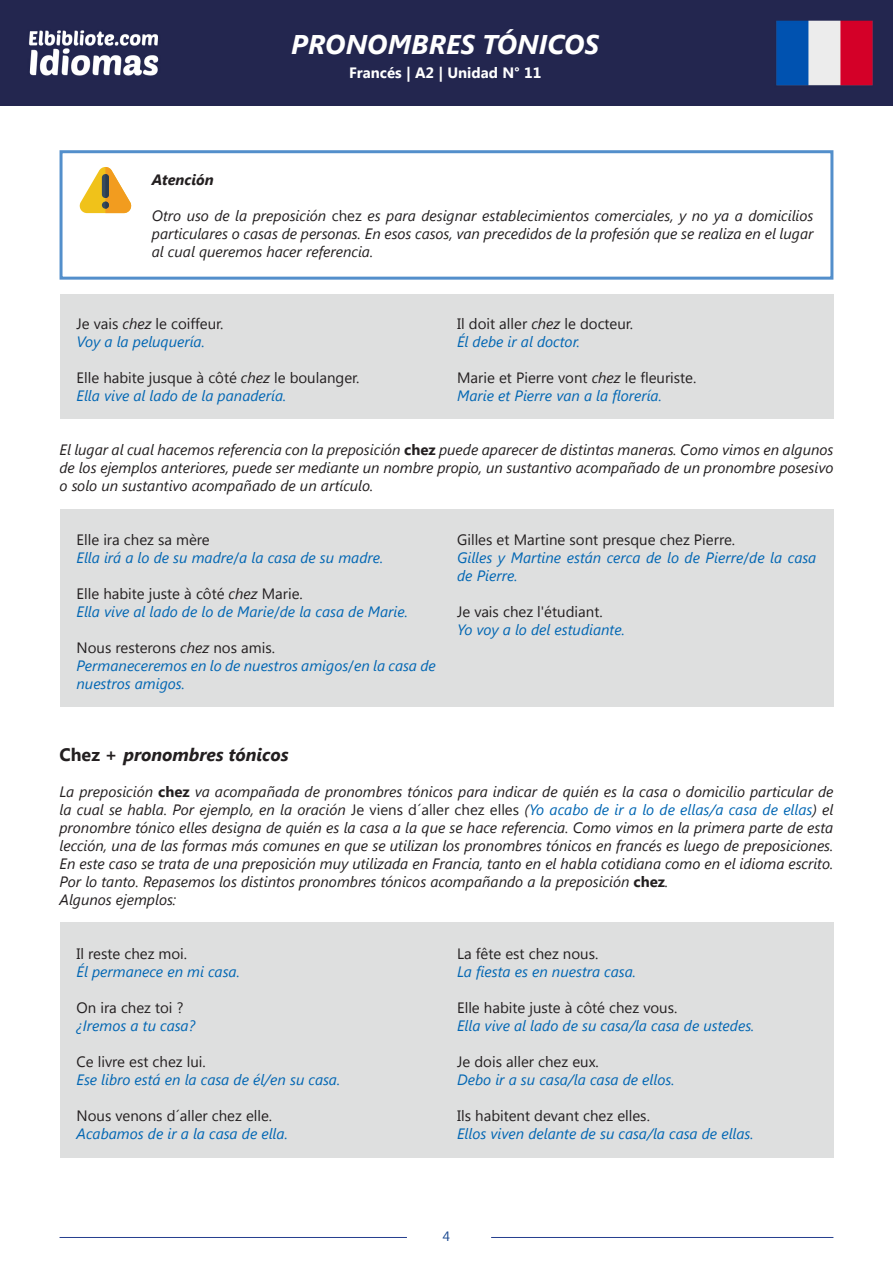
<style>
.page{position:relative;width:893px;height:1263px;background:#fff}
.page>*{position:absolute;margin:0;border:0;box-sizing:border-box;transform-origin:0 0}
.t1{font:italic 700 27px "Segoe UI";color:#fff}
.t2{font:italic 700 18px "Segoe UI";color:#231f20}
.t3{font:italic 15px/18px "Segoe UI";color:#231f20;text-align:justify}
.t4{font:italic 15px/18px "Segoe UI";color:#0166b3}
.t5{font:15px "Segoe UI";color:#231f20}
.t6{font:700 15px "Segoe UI";color:#fff}
.t7{font:italic 700 15px "Segoe UI";color:#231f20}
.t8{font:13.5px "Segoe UI";color:#18478f}
.s1{font-style:normal}
.s2{font-style:italic}
.s3{font-weight:700;font-style:normal}
.s4{color:#0166b3}
</style>
<div class="page">
<img style="left:0;top:0;width:893px;height:105px">
<hr style="left:60px;top:1237px;width:347px;height:1px;background:#253f8e">
<hr style="left:491px;top:1237px;width:342px;height:1px;background:#253f8e">
<div style="left:60px;top:150px;width:773px;height:130px;border:3px solid #538fcb"></div>
<div style="left:60px;top:294px;width:773px;height:124px;background:#dedfdf"></div>
<div style="left:60px;top:509px;width:773px;height:198px;background:#dedfdf"></div>
<div style="left:60px;top:922px;width:773px;height:236px;background:#dedfdf"></div>
<svg style="left:80px;top:167px;width:51px;height:46px"></svg>
<h1 class="t1" style="left:291px;top:25px;width:309px">PRONOMBRES TÓNICOS</h1>
<p class="t6" style="left:349px;top:62px;width:194px">Francés | A2 | Unidad N° 11</p>
<p class="t7" style="left:152px;top:169px;width:63px">Atención</p>
<p class="t3" style="left:152px;top:206px;width:663px">Otro uso de la preposición <span class="s1">chez</span> es para designar establecimientos comerciales, y no ya a domicilios particulares o casas de personas. En esos casos, van precedidos de la profesión que se realiza en el lugar al cual queremos hacer referencia.</p>
<p class="t5" style="left:77px;top:313px;width:148px">Je vais <span class="s2">chez</span> le coiffeur.</p>
<p class="t4" style="left:77px;top:332px;width:130px">Voy a la peluquería.</p>
<p class="t5" style="left:77px;top:367px;width:284px">Elle habite jusque à côté <span class="s2">chez</span> le boulanger.</p>
<p class="t4" style="left:77px;top:386px;width:212px">Ella vive al lado de la panadería.</p>
<p class="t5" style="left:457px;top:313px;width:177px">Il doit aller <span class="s2">chez</span> le docteur.</p>
<p class="t4" style="left:457px;top:332px;width:124px">Él debe ir al doctor.</p>
<p class="t5" style="left:457px;top:367px;width:241px">Marie et Pierre vont <span class="s2">chez</span> le fleuriste.</p>
<p class="t4" style="left:457px;top:386px;width:206px">Marie et Pierre van a la florería.</p>
<p class="t3" style="left:60px;top:440px;width:775px">El lugar al cual hacemos referencia con la preposición <span class="s3">chez</span> puede aparecer de distintas maneras. Como vimos en algunos de los ejemplos anteriores, puede ser mediante un nombre propio, un sustantivo acompañado de un pronombre posesivo o solo un sustantivo acompañado de un artículo.</p>
<p class="t5" style="left:77px;top:529px;width:135px">Elle ira chez sa mère</p>
<p class="t4" style="left:77px;top:548px;width:308px">Ella irá a lo de su madre<span class="s1">/</span>a la casa de su madre.</p>
<p class="t5" style="left:77px;top:583px;width:228px">Elle habite juste à côté <span class="s2">chez</span> Marie.</p>
<p class="t4" style="left:77px;top:602px;width:333px">Ella vive al lado de lo de Marie<span class="s1">/</span>de la casa de Marie.</p>
<p class="t5" style="left:77px;top:637px;width:200px">Nous resterons <span class="s2">chez</span> nos amis.</p>
<p class="t4" style="left:77px;top:656px;width:361px">Permaneceremos en lo de nuestros amigos<span class="s1">/</span>en la casa de nuestros amigos.</p>
<p class="t5" style="left:457px;top:529px;width:279px">Gilles et Martine sont presque chez Pierre.</p>
<p class="t4" style="left:457px;top:548px;width:361px">Gilles y Martine están cerca de lo de Pierre<span class="s1">/</span>de la casa de Pierre.</p>
<p class="t5" style="left:457px;top:601px;width:147px">Je vais chez l'étudiant.</p>
<p class="t4" style="left:457px;top:620px;width:169px">Yo voy a lo del estudiante.</p>
<p class="t2" style="left:60px;top:742px;width:231px"><span class="s1">Chez +</span> pronombres tónicos</p>
<p class="t3" style="left:60px;top:782px;width:775px">La preposición <span class="s3">chez</span> va acompañada de pronombres tónicos para indicar de quién es la casa o domicilio particular de la cual se habla. Por ejemplo, en la oración <span class="s1">Je viens d´aller chez elles</span> (<span class="s4">Yo acabo de ir a lo de ellas/a casa de ellas</span>) el pronombre tónico elles designa de quién es la casa a la que se hace referencia. Como vimos en la primera parte de esta lección, una de las formas más comunes en que se utilizan los pronombres tónicos en francés es luego de preposiciones.<br>En este caso se trata de una preposición muy utilizada en Francia, tanto en el habla cotidiana como en el idioma escrito.<br>Por lo tanto. Repasemos los distintos pronombres tónicos acompañando a la preposición <span class="s3">chez</span>.</p>
<p class="t3" style="left:60px;top:890px;width:118px">Algunos ejemplos:</p>
<p class="t5" style="left:77px;top:943px;width:112px">Il reste chez moi.</p>
<p class="t4" style="left:77px;top:962px;width:165px">Él permanece en mi casa.</p>
<p class="t5" style="left:77px;top:997px;width:108px">On ira chez toi ?</p>
<p class="t4" style="left:77px;top:1016px;width:120px">¿Iremos a tu casa?</p>
<p class="t5" style="left:77px;top:1051px;width:131px">Ce livre est chez lui.</p>
<p class="t4" style="left:77px;top:1070px;width:265px">Ese libro está en la casa de él/en su casa.</p>
<p class="t5" style="left:77px;top:1105px;width:197px">Nous venons d´aller chez elle.</p>
<p class="t4" style="left:77px;top:1124px;width:213px">Acabamos de ir a la casa de ella.</p>
<p class="t5" style="left:457px;top:943px;width:143px">La fête est chez nous.</p>
<p class="t4" style="left:457px;top:962px;width:181px">La fiesta es en nuestra casa.</p>
<p class="t5" style="left:457px;top:997px;width:222px">Elle habite juste à côté chez vous.</p>
<p class="t4" style="left:457px;top:1016px;width:299px">Ella vive al lado de su casa/la casa de ustedes.</p>
<p class="t5" style="left:457px;top:1051px;width:143px">Je dois aller chez eux.</p>
<p class="t4" style="left:457px;top:1070px;width:219px">Debo ir a su casa/la casa de ellos.</p>
<p class="t5" style="left:457px;top:1105px;width:194px">Ils habitent devant chez elles.</p>
<p class="t4" style="left:457px;top:1124px;width:298px">Ellos viven delante de su casa/la casa de ellas.</p>
<p class="t8" style="left:443px;top:1226px;width:9px">4</p>
</div>
